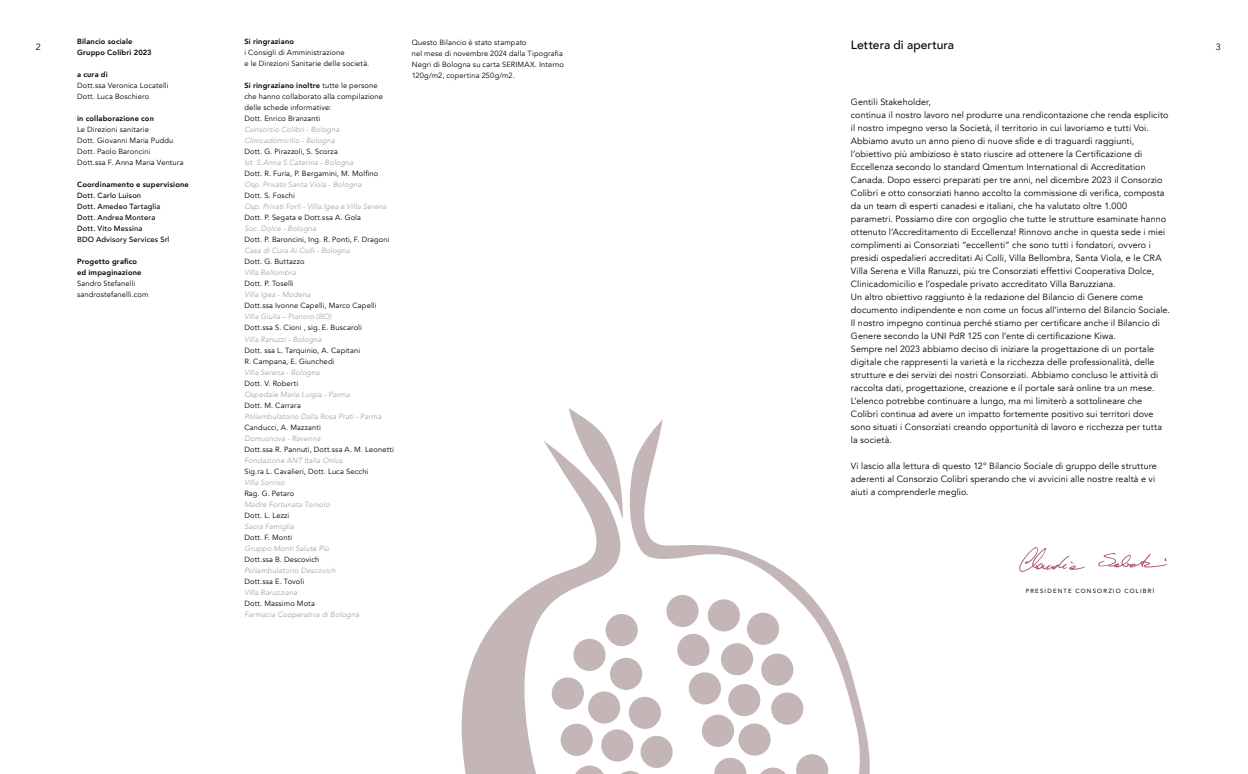
<style>
.page{position:relative;width:1248px;height:774px;background:#fff}
.page>*{position:absolute;margin:0;border:0;box-sizing:border-box;transform-origin:0 0}
.t1{font:500 12px "Avenir";letter-spacing:.005em;color:#000}
.t2{font:9px/13px "Avenir";letter-spacing:.01em;color:#000}
.t3{font:7.5px/11px "Avenir";letter-spacing:.02em;color:#000}
.t4{font:italic 300 7.5px/11px "Avenir";letter-spacing:.015em;color:#9d9d9c}
.t5{font:800 7.5px/11px "Avenir";letter-spacing:.025em;color:#000}
.t6{font:500 7.5px/11px "Avenir";letter-spacing:.02em;color:#000}
.t7{font:6px "Avenir";letter-spacing:.195em;color:#000}
.s1{font-weight:800}
</style>
<div class="page">
<svg style="left:461px;top:408px;width:409px;height:366px"></svg>
<svg style="left:1098px;top:553px;width:68px;height:14px"></svg>
<svg style="left:1019px;top:547px;width:66px;height:25px"></svg>
<p class="t5" style="left:77px;top:36px;width:76px">Bilancio sociale<br>Gruppo Colibrì 2023</p>
<p class="t5" style="left:77px;top:69px;width:32px">a cura di</p>
<p class="t3" style="left:77px;top:80px;width:93px">Dott.ssa Veronica Locatelli<br>Dott. Luca Boschiero</p>
<p class="t5" style="left:77px;top:113px;width:78px">in collaborazione con</p>
<p class="t3" style="left:77px;top:124px;width:108px">Le Direzioni sanitarie<br>Dott. Giovanni Maria Puddu<br>Dott. Paolo Baroncini<br>Dott.ssa F. Anna Maria Ventura</p>
<p class="t5" style="left:77px;top:179px;width:113px">Coordinamento e supervisione</p>
<p class="t6" style="left:77px;top:190px;width:94px">Dott. Carlo Luison<br>Dott. Amedeo Tartaglia<br>Dott. Andrea Montera<br>Dott. Vito Messina<br>BDO Advisory Services Srl</p>
<p class="t5" style="left:77px;top:256px;width:66px">Progetto grafico ed impaginazione</p>
<p class="t3" style="left:77px;top:278px;width:73px">Sandro Stefanelli sandrostefanelli.com</p>
<p class="t3" style="left:412px;top:37px;width:154px">Questo Bilancio è stato stampato<br>nel mese di novembre 2024 dalla Tipografia Negri di Bologna su carta SERIMAX. Interno 120g/m2, copertina 250g/m2.</p>
<p class="t5" style="left:244px;top:36px;width:51px">Si ringraziano</p>
<p class="t3" style="left:244px;top:47px;width:126px">i Consigli di Amministrazione<br>e le Direzioni Sanitarie delle società.</p>
<p class="t3" style="left:244px;top:80px;width:140px"><span class="s1">Si ringraziano inoltre</span> tutte le persone che hanno collaborato alla compilazione delle schede informative:<br>Dott. Enrico Branzanti</p>
<p class="t4" style="left:244px;top:124px;width:97px">Consorzio Colibrì - Bologna<br>Clinicadomicilio - Bologna</p>
<p class="t3" style="left:244px;top:146px;width:95px">Dott. G. Pirazzoli, S. Scorza</p>
<p class="t4" style="left:244px;top:157px;width:110px">Ist. S.Anna S.Caterina - Bologna</p>
<p class="t3" style="left:244px;top:168px;width:135px">Dott. R. Furia, P. Bergamini, M. Molfino</p>
<p class="t4" style="left:244px;top:179px;width:119px">Osp. Privato Santa Viola - Bologna</p>
<p class="t3" style="left:244px;top:190px;width:52px">Dott. S. Foschi</p>
<p class="t4" style="left:244px;top:201px;width:144px">Osp. Privati Forlì - Villa Igea e Villa Serena</p>
<p class="t3" style="left:244px;top:212px;width:118px">Dott. P. Segata e Dott.ssa A. Gola</p>
<p class="t4" style="left:244px;top:223px;width:73px">Soc. Dolce - Bologna</p>
<p class="t3" style="left:244px;top:234px;width:147px">Dott. P. Baroncini, Ing. R. Ponti, F. Dragoni</p>
<p class="t4" style="left:244px;top:245px;width:107px">Casa di Cura Ai Colli - Bologna</p>
<p class="t3" style="left:244px;top:256px;width:62px">Dott. G. Buttazzo</p>
<p class="t4" style="left:244px;top:267px;width:53px">Villa Bellombra</p>
<p class="t3" style="left:244px;top:278px;width:51px">Dott. P. Toselli</p>
<p class="t4" style="left:244px;top:289px;width:68px">Villa Igea - Modena</p>
<p class="t3" style="left:244px;top:300px;width:134px">Dott.ssa Ivonne Capelli, Marco Capelli</p>
<p class="t4" style="left:244px;top:311px;width:89px">Villa Giulia – Pianoro (BO)</p>
<p class="t3" style="left:244px;top:322px;width:119px">Dott.ssa S. Cioni , sig. E. Buscaroli</p>
<p class="t4" style="left:244px;top:333px;width:79px">Villa Ranuzzi - Bologna</p>
<p class="t3" style="left:244px;top:344px;width:117px">Dott. ssa L. Tarquinio, A. Capitani<br>R. Campana, E. Giunchedi</p>
<p class="t4" style="left:244px;top:366px;width:77px">Villa Serena - Bologna</p>
<p class="t3" style="left:244px;top:378px;width:55px">Dott. V. Roberti</p>
<p class="t4" style="left:244px;top:388px;width:107px">Ospedale Maria Luigia - Parma</p>
<p class="t3" style="left:244px;top:400px;width:58px">Dott. M. Carrara</p>
<p class="t4" style="left:244px;top:410px;width:139px">Poliambulatorio Dalla Rosa Prati - Parma</p>
<p class="t3" style="left:244px;top:422px;width:78px">Canducci, A. Mazzanti</p>
<p class="t4" style="left:244px;top:432px;width:78px">Domusnova - Ravenna</p>
<p class="t3" style="left:244px;top:444px;width:151px">Dott.ssa R. Pannuti, Dott.ssa A. M. Leonetti</p>
<p class="t4" style="left:244px;top:454px;width:100px">Fondazione ANT Italia Onlus</p>
<p class="t3" style="left:244px;top:466px;width:125px">Sig.ra L. Cavalieri, Dott. Luca Secchi</p>
<p class="t4" style="left:244px;top:476px;width:42px">Villa Sorriso</p>
<p class="t3" style="left:244px;top:488px;width:51px">Rag. G. Petaro</p>
<p class="t4" style="left:244px;top:498px;width:87px">Madre Fortunata Toniolo</p>
<p class="t3" style="left:244px;top:510px;width:46px">Dott. L. Lezzi</p>
<p class="t4" style="left:244px;top:520px;width:51px">Sacra Famiglia</p>
<p class="t3" style="left:244px;top:532px;width:49px">Dott. F. Monti</p>
<p class="t4" style="left:244px;top:542px;width:86px">Gruppo Monti Salute Più</p>
<p class="t3" style="left:244px;top:554px;width:76px">Dott.ssa B. Descovich</p>
<p class="t4" style="left:244px;top:564px;width:93px">Poliambulatorio Descovich</p>
<p class="t3" style="left:244px;top:576px;width:61px">Dott.ssa E. Tovoli</p>
<p class="t4" style="left:244px;top:586px;width:54px">Villa Baruzziana</p>
<p class="t3" style="left:244px;top:598px;width:72px">Dott. Massimo Mota</p>
<p class="t4" style="left:244px;top:608px;width:116px">Farmacia Cooperativa di Bologna</p>
<h1 class="t1" style="left:850px;top:34px;width:105px">Lettera di apertura</h1>
<p class="t2" style="left:36px;top:41px;width:7px">2</p>
<p class="t2" style="left:1215px;top:41px;width:7px">3</p>
<p class="t2" style="left:850px;top:96px;width:320px">Gentili Stakeholder,<br>continua il nostro lavoro nel produrre una rendicontazione che renda esplicito il nostro impegno verso la Società, il territorio in cui lavoriamo e tutti Voi.<br>Abbiamo avuto un anno pieno di nuove sfide e di traguardi raggiunti, l’obiettivo più ambizioso è stato riuscire ad ottenere la Certificazione di Eccellenza secondo lo standard Qmentum International di Accreditation Canada. Dopo esserci preparati per tre anni, nel dicembre 2023 il Consorzio Colibrì e otto consorziati hanno accolto la commissione di verifica, composta da un team di esperti canadesi e italiani, che ha valutato oltre 1.000 parametri. Possiamo dire con orgoglio che tutte le strutture esaminate hanno ottenuto l’Accreditamento di Eccellenza! Rinnovo anche in questa sede i miei complimenti ai Consorziati “eccellenti” che sono tutti i fondatori, ovvero i presidi ospedalieri accreditati Ai Colli, Villa Bellombra, Santa Viola, e le CRA Villa Serena e Villa Ranuzzi, più tre Consorziati effettivi Cooperativa Dolce, Clinicadomicilio e l’ospedale privato accreditato Villa Baruzziana.<br>Un altro obiettivo raggiunto è la redazione del Bilancio di Genere come documento indipendente e non come un focus all’interno del Bilancio Sociale.<br>Il nostro impegno continua perché stiamo per certificare anche il Bilancio di Genere secondo la UNI PdR 125 con l’ente di certificazione Kiwa.<br>Sempre nel 2023 abbiamo deciso di iniziare la progettazione di un portale digitale che rappresenti la varietà e la ricchezza delle professionalità, delle strutture e dei servizi dei nostri Consorziati. Abbiamo concluso le attività di raccolta dati, progettazione, creazione e il portale sarà online tra un mese.<br>L’elenco potrebbe continuare a lungo, ma mi limiterò a sottolineare che Colibrì continua ad avere un impatto fortemente positivo sui territori dove sono situati i Consorziati creando opportunità di lavoro e ricchezza per tutta la società.</p>
<p class="t2" style="left:850px;top:460px;width:307px">Vi lascio alla lettura di questo 12° Bilancio Sociale di gruppo delle strutture aderenti al Consorzio Colibrì sperando che vi avvicini alle nostre realtà e vi aiuti a comprenderle meglio.</p>
<p class="t7" style="left:1025px;top:586px;width:130px">PRESIDENTE CONSORZIO COLIBRÌ</p>
</div>
